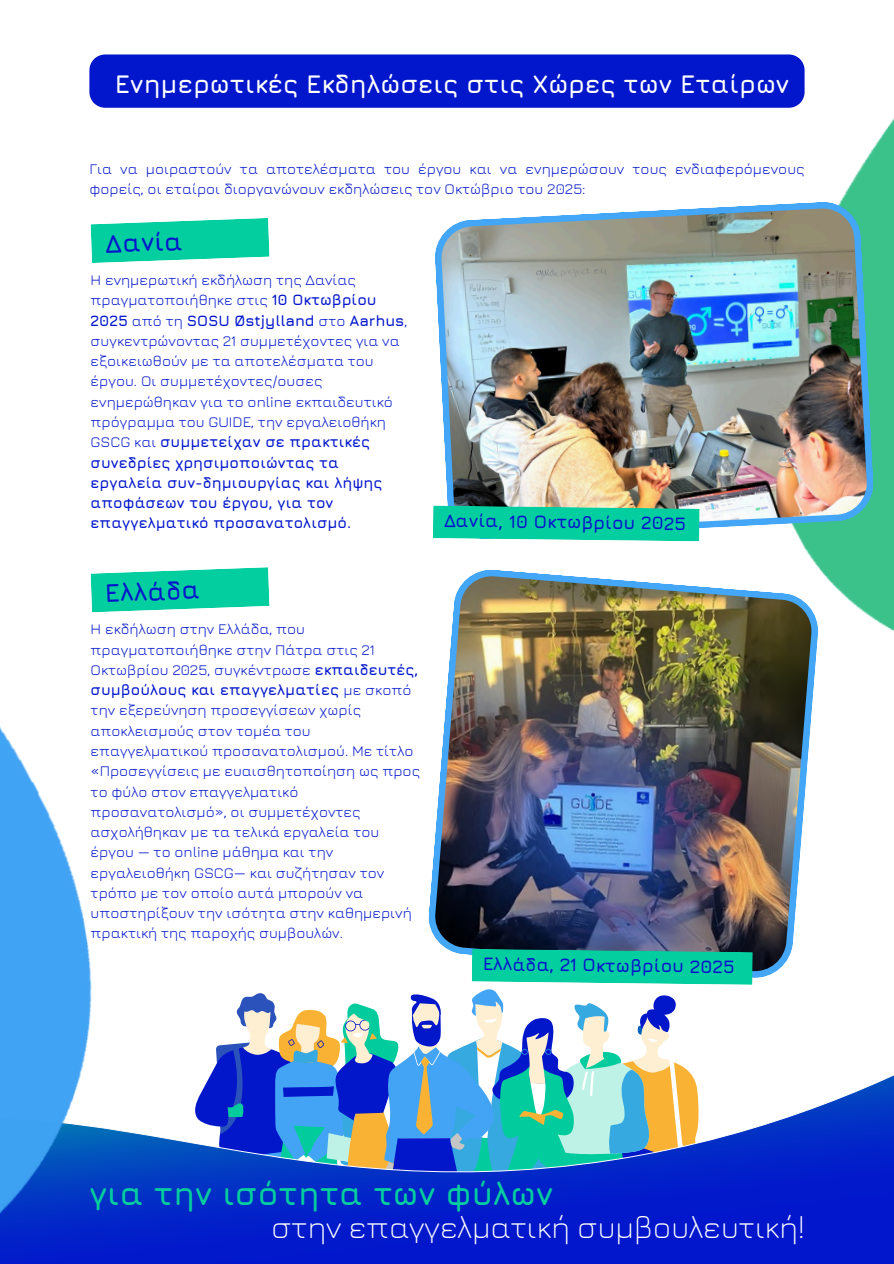
<style>
.page{position:relative;width:894px;height:1264px;background:#fff}
.page>*{position:absolute;margin:0;border:0;box-sizing:border-box;transform-origin:0 0}
.t1{font:700 32.7px "Jura";color:#02ce9f}
.t2{font:300 31.35px "Jura";color:#fff}
.t3{font:700 25.5px "Jura";color:#fff}
.t4{font:700 25.5px "Jura";color:#0216cc}
.t5{font:700 18.15px "Jura";color:#0216cc}
.t6{font:15px/20.2px "Jura";color:#0216cc}
.s1{font-weight:700}
</style>
<div class="page">
<svg style="left:368px;top:1076px;width:525px;height:187px;background:#142cce"></svg>
<div style="left:89px;top:54px;width:715px;height:54px;background:#0216cc"></div>
<img style="left:588px;top:54px;width:305px;height:577px">
<img style="left:0;top:54px;width:368px;height:1209px">
<svg style="left:91px;top:218px;width:178px;height:45px;background:#27d5ad"></svg>
<svg style="left:91px;top:567px;width:178px;height:45px;background:#27d5ad"></svg>
<img style="left:428px;top:568px;width:391px;height:411px">
<svg style="left:195px;top:948px;width:557px;height:245px"></svg>
<img style="left:435px;top:201px;width:439px;height:339px">
<svg style="left:433px;top:505px;width:266px;height:36px;background:#18cea2"></svg>
<h3 class="t3" style="left:115px;top:68px;width:675px">Ενημερωτικές Εκδηλώσεις στις Χώρες των Εταίρων</h3>
<p class="t6" style="left:89px;top:158px;width:716px">Για να μοιραστούν τα αποτελέσματα του έργου και να ενημερώσουν τους ενδιαφερόμενους φορείς, οι εταίροι διοργανώνουν εκδηλώσεις τον Οκτώβριο του 2025:</p>
<h3 class="t4" style="left:104px;top:228px;width:79px;rotate:-2deg">Δανία</h3>
<p class="t6" style="left:91px;top:269px;width:318px">Η ενημερωτική εκδήλωση της Δανίας πραγματοποιήθηκε στις <span class="s1">10 Οκτωβρίου 2025</span> από τη <span class="s1">SOSU Østjylland</span> στο <span class="s1">Aarhus</span>, συγκεντρώνοντας 21 συμμετέχοντες για να εξοικειωθούν με τα αποτελέσματα του έργου. Οι συμμετέχοντες/ουσες ενημερώθηκαν για το online εκπαιδευτικό πρόγραμμα του GUIDE, την εργαλειοθήκη GSCG και <span class="s1">συμμετείχαν σε πρακτικές συνεδρίες χρησιμοποιώντας τα εργαλεία συν-δημιουργίας και λήψης αποφάσεων του έργου, για τον επαγγελματικό προσανατολισμό.</span></p>
<h3 class="t4" style="left:104px;top:577px;width:97px;rotate:-2deg">Ελλάδα</h3>
<p class="t6" style="left:91px;top:618px;width:331px">Η εκδήλωση στην Ελλάδα, που πραγματοποιήθηκε στην Πάτρα στις 21<br>Οκτωβρίου 2025, συγκέντρωσε <span class="s1">εκπαιδευτές, συμβούλους και επαγγελματίες</span> με σκοπό την εξερεύνηση προσεγγίσεων χωρίς αποκλεισμούς στον τομέα του επαγγελματικού προσανατολισμού. Με τίτλο «Προσεγγίσεις με ευαισθητοποίηση ως προς το φύλο στον επαγγελματικό προσανατολισμό», οι συμμετέχοντες ασχολήθηκαν με τα τελικά εργαλεία του έργου — το online μάθημα και την εργαλειοθήκη GSCG— και συζήτησαν τον τρόπο με τον οποίο αυτά μπορούν να υποστηρίξουν την ισότητα στην καθημερινή πρακτική της παροχής συμβουλών.</p>
<p class="t5" style="left:443px;top:508px;width:244px;rotate:1deg">Δανία, 10 Οκτωβρίου 2025</p>
<p class="t5" style="left:482px;top:952px;width:254px;rotate:1deg">Ελλάδα, 21 Οκτωβρίου 2025</p>
<h1 class="t1" style="left:89px;top:1173px;width:465px">για την ισότητα των φύλων</h1>
<h2 class="t2" style="left:271px;top:1207px;width:535px">στην επαγγελματική συμβουλευτική!</h2>
</div>
